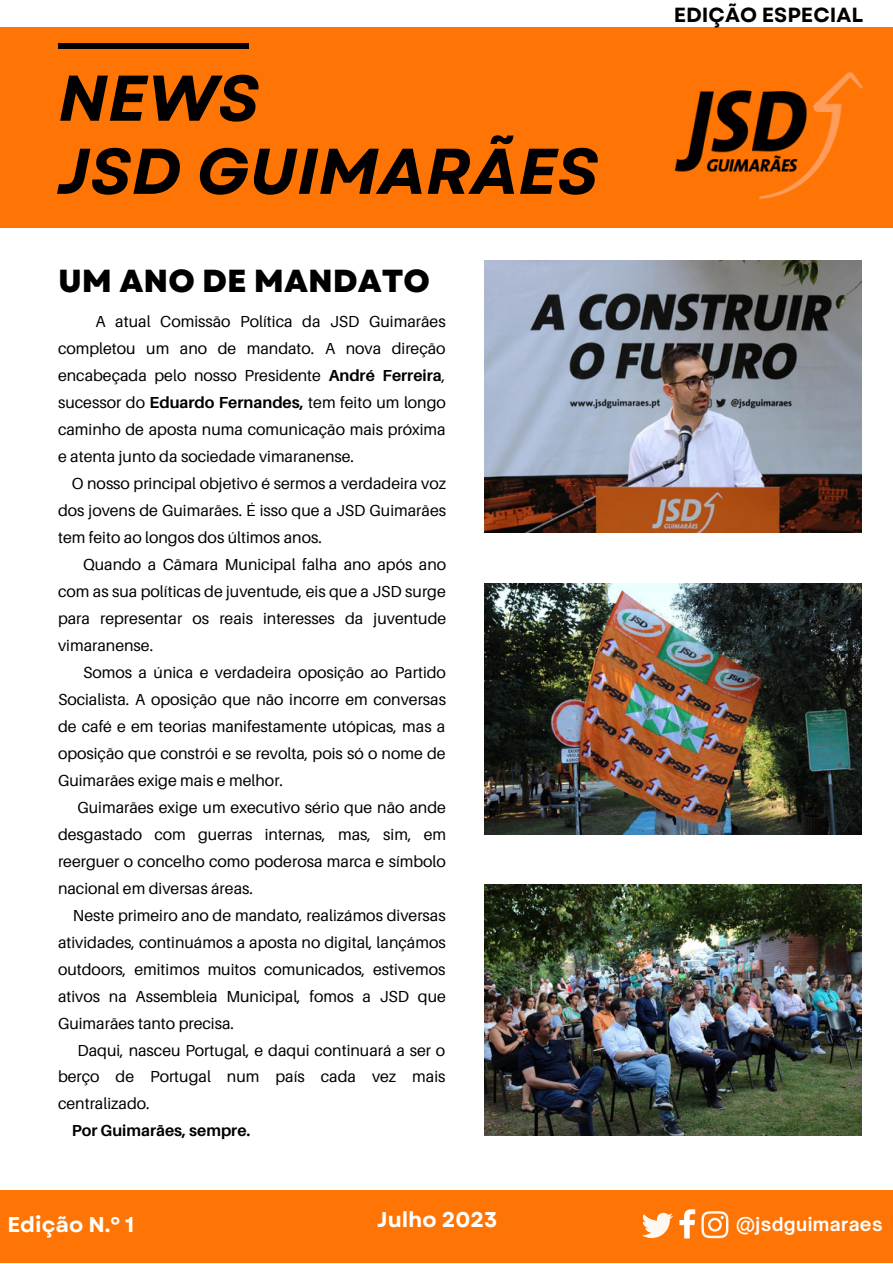
<style>
.page{position:relative;width:893px;height:1264px;background:#fff}
.page>*{position:absolute;margin:0;border:0;box-sizing:border-box;transform-origin:0 0}
.t1{font:italic 700 64.5px "Garet";color:#000}
.t2{font:800 31.8px "Garet";color:#000}
.t3{font:700 21.3px "Garet";color:#fff}
.t4{font:700 20.4px "Garet";color:#000}
.t5{font:700 18.3px "Open Sauce One";letter-spacing:.025em;color:#fff}
.t6{font:15.9px/27px "Aileron";color:#000;text-align:justify}
.t7{font:700 15.9px "Aileron";color:#000}
.s1{font-weight:700}
</style>
<div class="page">
<div style="left:0;top:27px;width:892px;height:201px;background:#ff7505"></div>
<img style="left:485px;top:261px;width:376px;height:272px">
<div style="left:0;top:1189px;width:892px;height:73px;background:#ff7505"></div>
<div style="left:58px;top:43px;width:190px;height:6px;background:#000"></div>
<img style="left:674px;top:72px;width:189px;height:128px">
<svg style="left:642px;top:1212px;width:31px;height:25px"></svg>
<svg style="left:679px;top:1209px;width:16px;height:29px"></svg>
<svg style="left:701px;top:1211px;width:27px;height:27px"></svg>
<img style="left:485px;top:583px;width:376px;height:251px">
<img style="left:485px;top:884px;width:376px;height:251px">
<p class="t1" style="left:58px;top:52px;width:202px">NEWS</p>
<p class="t1" style="left:58px;top:125px;width:542px">JSD GUIMARÃES</p>
<p class="t2" style="left:58px;top:258px;width:373px">UM ANO DE MANDATO</p>
<p class="t6" style="left:58px;top:307px;width:389px;text-indent:37px">A atual Comissão Política da JSD Guimarães completou um ano de mandato. A nova direção encabeçada pelo nosso Presidente <span class="s1">André Ferreira</span>, sucessor do <span class="s1">Eduardo Fernandes,</span> tem feito um longo caminho de aposta numa comunicação mais próxima e atenta junto da sociedade vimaranense.</p>
<p class="t6" style="left:58px;top:469px;width:389px;text-indent:14px">O nosso principal objetivo é sermos a verdadeira voz dos jovens de Guimarães. É isso que a JSD Guimarães tem feito ao longos dos últimos anos.</p>
<p class="t6" style="left:58px;top:550px;width:389px;text-indent:25px">Quando a Cãmara Municipal falha ano após ano com as sua políticas de juventude, eis que a JSD surge para representar os reais interesses da juventude vimaranense.</p>
<p class="t6" style="left:58px;top:658px;width:389px;text-indent:25px">Somos a única e verdadeira oposição ao Partido Socialista. A oposição que não incorre em conversas de café e em teorias manifestamente utópicas, mas a oposição que constrói e se revolta, pois só o nome de Guimarães exige mais e melhor.</p>
<p class="t6" style="left:58px;top:793px;width:389px;text-indent:19px">Guimarães exige um executivo sério que não ande desgastado com guerras internas, mas, sim, em reerguer o concelho como poderosa marca e símbolo nacional em diversas áreas.</p>
<p class="t6" style="left:58px;top:901px;width:389px;text-indent:15px">Neste primeiro ano de mandato, realizámos diversas atividades, continuámos a aposta no digital, lançámos outdoors, emitimos muitos comunicados, estivemos ativos na Assembleia Municipal, fomos a JSD que Guimarães tanto precisa.</p>
<p class="t6" style="left:58px;top:1036px;width:389px;text-indent:19px">Daqui, nasceu Portugal, e daqui continuará a ser o berço de Portugal num país cada vez mais centralizado.</p>
<p class="t7" style="left:72px;top:1120px;width:180px">Por Guimarães, sempre.</p>
<p class="t4" style="left:673px;top:0;width:191px">EDIÇÃO ESPECIAL</p>
<p class="t3" style="left:7px;top:1208px;width:128px">Edição N.º 1</p>
<p class="t3" style="left:377px;top:1204px;width:122px">Julho 2023</p>
<p class="t5" style="left:736px;top:1212px;width:148px">@jsdguimaraes</p>
</div>
